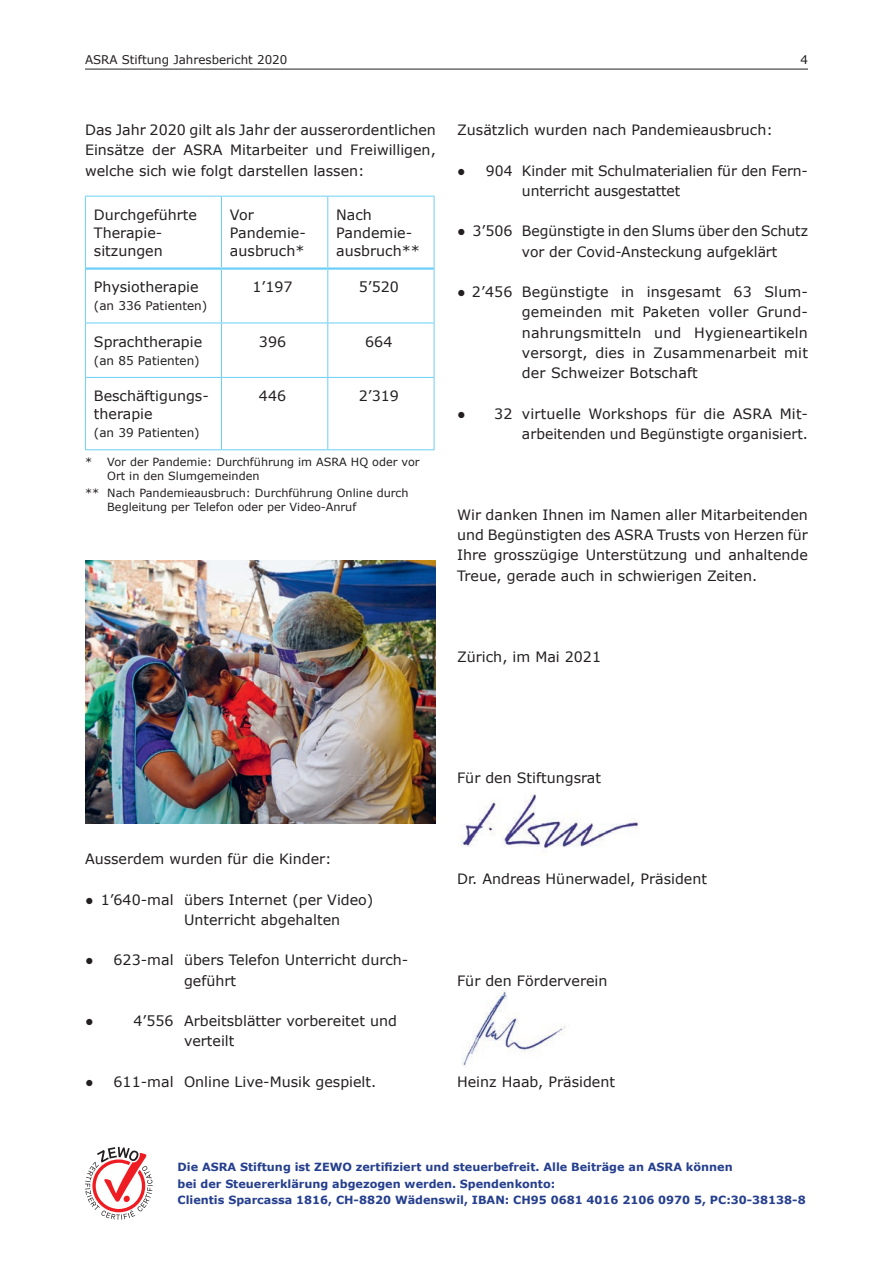
<style>
.page{position:relative;width:893px;height:1263px;background:#fff}
.page>*{position:absolute;margin:0;border:0;box-sizing:border-box;transform-origin:0 0}
.t1{font:14.25px/20.2px "Verdana";color:#231f20}
.t2{font:12px "Verdana";color:#231f20}
.t3{font:700 11.25px/16.5px "Verdana";color:#253f8e}
.t4{font:11.25px/13.5px "Verdana";color:#231f20}
.s1{color:#fff}
</style>
<div class="page">
<img style="left:461px;top:794px;width:178px;height:54px">
<img style="left:462px;top:989px;width:104px;height:78px">
<svg style="left:85px;top:1147px;width:68px;height:73px"></svg>
<hr style="left:85px;top:69px;width:723px;height:1px;background:#231f20">
<hr style="left:85px;top:196px;width:136px;height:1px;background:#6bcff6">
<hr style="left:85px;top:197px;width:1px;height:72px;background:#6bcff6">
<hr style="left:221px;top:196px;width:107px;height:1px;background:#6bcff6">
<hr style="left:221px;top:197px;width:1px;height:70px;background:#6bcff6">
<hr style="left:328px;top:196px;width:106px;height:1px;background:#6bcff6">
<hr style="left:327px;top:197px;width:1px;height:70px;background:#6bcff6">
<hr style="left:434px;top:197px;width:1px;height:72px;background:#6bcff6">
<hr style="left:85px;top:269px;width:1px;height:54px;background:#6bcff6">
<hr style="left:221px;top:270px;width:1px;height:53px;background:#6bcff6">
<hr style="left:327px;top:270px;width:1px;height:53px;background:#6bcff6">
<hr style="left:434px;top:269px;width:1px;height:54px;background:#6bcff6">
<hr style="left:85px;top:323px;width:136px;height:1px;background:#6bcff6">
<hr style="left:85px;top:323px;width:1px;height:54px;background:#6bcff6">
<hr style="left:221px;top:323px;width:107px;height:1px;background:#6bcff6">
<hr style="left:221px;top:323px;width:1px;height:54px;background:#6bcff6">
<hr style="left:328px;top:323px;width:106px;height:1px;background:#6bcff6">
<hr style="left:327px;top:323px;width:1px;height:54px;background:#6bcff6">
<hr style="left:434px;top:323px;width:1px;height:54px;background:#6bcff6">
<hr style="left:85px;top:377px;width:136px;height:1px;background:#6bcff6">
<hr style="left:85px;top:378px;width:1px;height:71px;background:#6bcff6">
<hr style="left:221px;top:377px;width:107px;height:1px;background:#6bcff6">
<hr style="left:221px;top:378px;width:1px;height:71px;background:#6bcff6">
<hr style="left:328px;top:377px;width:106px;height:1px;background:#6bcff6">
<hr style="left:327px;top:378px;width:1px;height:71px;background:#6bcff6">
<hr style="left:434px;top:378px;width:1px;height:71px;background:#6bcff6">
<hr style="left:85px;top:449px;width:136px;height:1px;background:#6bcff6">
<hr style="left:221px;top:449px;width:107px;height:1px;background:#6bcff6">
<hr style="left:328px;top:449px;width:106px;height:1px;background:#6bcff6">
<hr style="left:86px;top:267px;width:135px;height:3px;background:#6bcff6">
<hr style="left:221px;top:267px;width:107px;height:3px;background:#6bcff6">
<hr style="left:328px;top:267px;width:106px;height:3px;background:#6bcff6">
<img style="left:85px;top:560px;width:351px;height:264px">
<p class="t2" style="left:85px;top:52px;width:204px">ASRA Stiftung Jahresbericht 2020</p>
<p class="t2" style="left:800px;top:52px;width:9px">4</p>
<p class="t1" style="left:85px;top:120px;width:352px;text-align:justify">Das Jahr 2020 gilt als Jahr der ausserordentlichen Einsätze der ASRA Mitarbeiter und Freiwilligen, welche sich wie folgt darstellen lassen:</p>
<p class="t1" style="left:94px;top:206px;width:105px;line-height:18px">Durchgeführte<br>Therapie&shy;sitzungen</p>
<p class="t1" style="left:230px;top:206px;width:77px;line-height:18px">Vor<br>Pandemie&shy;ausbruch*</p>
<p class="t1" style="left:336px;top:206px;width:85px;line-height:18px">Nach<br>Pandemie&shy;ausbruch**</p>
<p class="t1" style="left:94px;top:277px;width:106px">Physiotherapie</p>
<p class="t2" style="left:94px;top:298px;width:115px">(an 336 Patienten)</p>
<p class="t1" style="left:252px;top:277px;width:42px">1’197</p>
<p class="t1" style="left:359px;top:277px;width:42px">5’520</p>
<p class="t1" style="left:94px;top:332px;width:110px">Sprachtherapie</p>
<p class="t2" style="left:94px;top:353px;width:107px">(an 85 Patienten)</p>
<p class="t1" style="left:94px;top:387px;width:116px;line-height:18px">Beschäftigungs&shy;therapie</p>
<p class="t2" style="left:94px;top:425px;width:107px">(an 39 Patienten)</p>
<p class="t1" style="left:259px;top:332px;width:29px">396</p>
<p class="t1" style="left:365px;top:332px;width:29px">664</p>
<p class="t1" style="left:259px;top:386px;width:29px">446</p>
<p class="t1" style="left:359px;top:386px;width:42px">2’319</p>
<p class="t4" style="left:107px;top:455px;width:314px;text-indent:-22px">*<span class="s1">*</span> Vor der Pandemie: Durchführung im ASRA HQ oder vor<br>Ort in den Slumgemeinden</p>
<p class="t4" style="left:107px;top:487px;width:303px;text-indent:-22px">** Nach Pandemieausbruch: Durchführung Online durch<br>Begleitung per Telefon oder per Video-Anruf</p>
<p class="t1" style="left:457px;top:120px;width:317px">Zusätzlich wurden nach Pandemieausbruch:</p>
<p class="t1" style="left:522px;top:160px;width:287px;text-indent:-65px">● 904 Kinder mit Schulmaterialien für den Fern&shy;unterricht ausgestattet</p>
<p class="t1" style="left:522px;top:221px;width:288px;text-indent:-65px">● 3’506 Begünstigte in den Slums über den Schutz vor der Covid-Ansteckung aufgeklärt</p>
<p class="t1" style="left:522px;top:282px;width:287px;text-indent:-65px">● 2’456 Begünstigte in insgesamt 63 Slum&shy;gemeinden mit Paketen voller Grund&shy;nahrungsmitteln und Hygieneartikeln versorgt, dies in Zusammenarbeit mit der Schweizer Botschaft</p>
<p class="t1" style="left:457px;top:403px;width:352px;text-align:right">● 32 virtuelle Workshops für die ASRA Mit&shy;arbeitenden und Begünstigte organisiert.</p>
<p class="t1" style="left:457px;top:505px;width:352px;text-align:justify">Wir danken Ihnen im Namen aller Mitarbeitenden und Begünstigten des ASRA Trusts von Herzen für Ihre grosszügige Unterstützung und anhaltende Treue, gerade auch in schwierigen Zeiten.</p>
<p class="t1" style="left:457px;top:646px;width:145px">Zürich, im Mai 2021</p>
<p class="t1" style="left:85px;top:849px;width:248px">Ausserdem wurden für die Kinder:</p>
<p class="t1" style="left:184px;top:889px;width:191px;text-indent:-99px">● 1’640-mal übers Internet (per Video)<br>Unterricht abgehalten</p>
<p class="t1" style="left:184px;top:950px;width:224px;text-indent:-99px">● 623-mal übers Telefon Unterricht durch&shy;geführt</p>
<p class="t1" style="left:85px;top:1011px;width:10px">●</p>
<p class="t1" style="left:184px;top:1011px;width:214px;text-indent:-51px">4’556 Arbeitsblätter vorbereitet und verteilt</p>
<p class="t1" style="left:85px;top:1072px;width:293px">● 611-mal Online Live-Musik gespielt.</p>
<p class="t1" style="left:457px;top:768px;width:145px">Für den Stiftungsrat</p>
<p class="t1" style="left:457px;top:869px;width:251px">Dr. Andreas Hünerwadel, Präsident</p>
<p class="t1" style="left:457px;top:970px;width:152px">Für den Förderverein</p>
<p class="t1" style="left:457px;top:1072px;width:159px">Heinz Haab, Präsident</p>
<p class="t3" style="left:178px;top:1159px;width:630px">Die ASRA Stiftung ist ZEWO zertifiziert und steuerbefreit. Alle Beiträge an ASRA können<br>bei der Steuererklärung abgezogen werden. Spendenkonto:<br>Clientis Sparcassa 1816, CH-8820 Wädenswil, IBAN: CH95 0681 4016 2106 0970 5, PC:30-38138-8</p>
</div>
